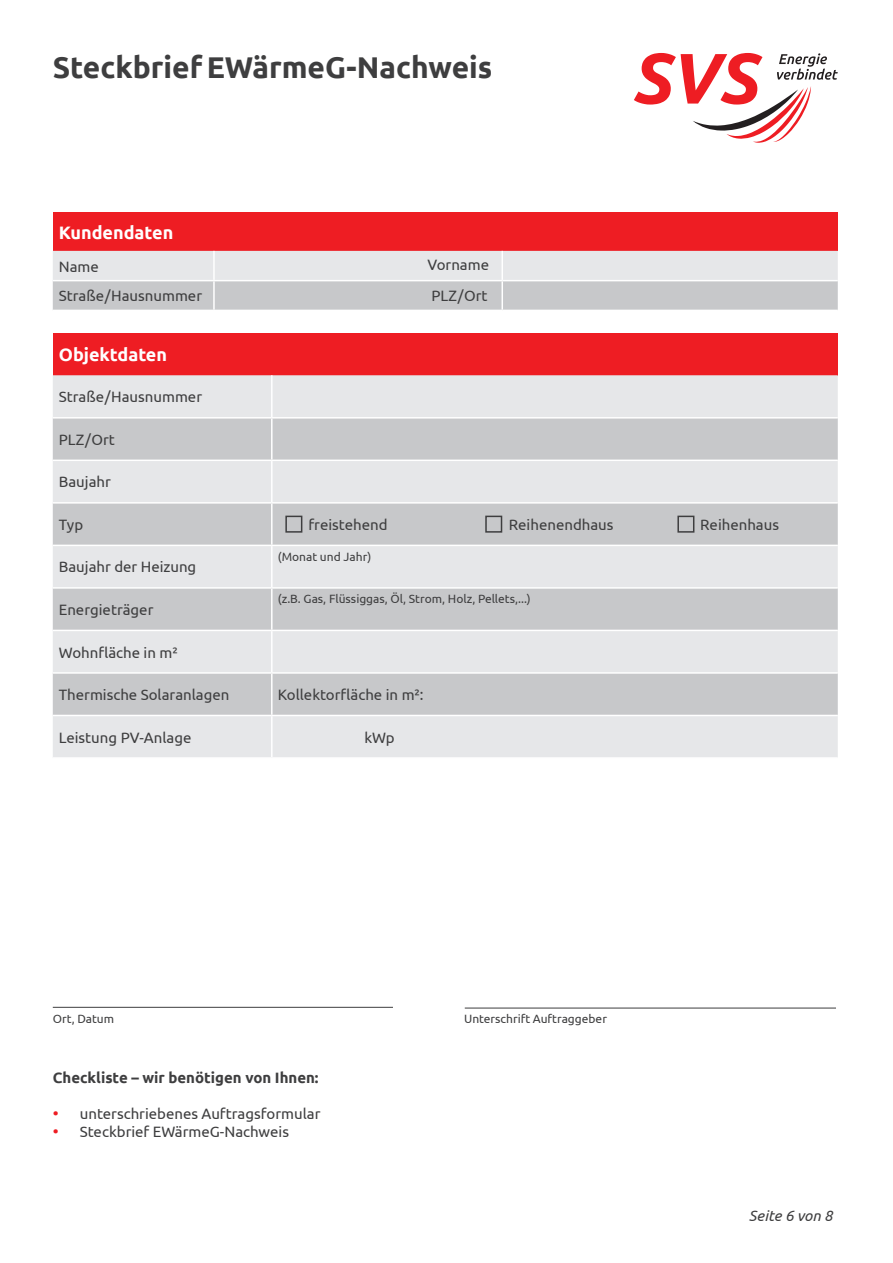
<style>
.page{position:relative;width:893px;height:1263px;background:#fff}
.page>*{position:absolute;margin:0;border:0;box-sizing:border-box;transform-origin:0 0}
.t1{font:700 30px "Ubuntu";color:#3e3e3f}
.t2{font:700 18px "Ubuntu";color:#fff}
.t3{font:15px "Ubuntu";color:#3e3e3f}
.t4{font:700 15px "Ubuntu";color:#3e3e3f}
.t5{font:italic 15px "Ubuntu";color:#3e3e3f}
.t6{font:12px "Ubuntu";color:#3e3e3f}
.s1{font-size:16.5px;color:#ee1d23}
</style>
<div class="page">
<svg style="left:634px;top:53px;width:204px;height:90px"></svg>
<div style="left:53px;top:213px;width:785px;height:38px;background:#ee1d23"></div>
<svg style="left:53px;top:251px;width:785px;height:59px;background:#d7d8da"></svg>
<hr style="left:213px;top:251px;width:2px;height:29px;background:#fff">
<hr style="left:501px;top:251px;width:2px;height:29px;background:#fff">
<hr style="left:213px;top:281px;width:2px;height:29px;background:#fff">
<hr style="left:501px;top:281px;width:2px;height:29px;background:#fff">
<hr style="left:53px;top:280px;width:161px;height:1px;background:#fff">
<hr style="left:214px;top:280px;width:288px;height:1px;background:#fff">
<hr style="left:502px;top:280px;width:336px;height:1px;background:#fff">
<div style="left:53px;top:333px;width:785px;height:42px;background:#ee1d23"></div>
<svg style="left:53px;top:375px;width:785px;height:382px;background:#d8d9db"></svg>
<hr style="left:53px;top:417px;width:219px;height:2px;background:#fff">
<hr style="left:272px;top:417px;width:566px;height:2px;background:#fff">
<hr style="left:53px;top:460px;width:219px;height:1px;background:#fff">
<hr style="left:272px;top:460px;width:566px;height:1px;background:#fff">
<hr style="left:53px;top:502px;width:219px;height:2px;background:#fff">
<hr style="left:272px;top:502px;width:566px;height:2px;background:#fff">
<hr style="left:53px;top:545px;width:219px;height:1px;background:#fff">
<hr style="left:272px;top:545px;width:566px;height:1px;background:#fff">
<hr style="left:53px;top:587px;width:219px;height:2px;background:#fff">
<hr style="left:272px;top:587px;width:566px;height:2px;background:#fff">
<hr style="left:53px;top:630px;width:219px;height:1px;background:#fff">
<hr style="left:272px;top:630px;width:566px;height:1px;background:#fff">
<hr style="left:53px;top:672px;width:219px;height:2px;background:#fff">
<hr style="left:272px;top:672px;width:566px;height:2px;background:#fff">
<hr style="left:53px;top:715px;width:219px;height:1px;background:#fff">
<hr style="left:272px;top:715px;width:566px;height:1px;background:#fff">
<hr style="left:271px;top:375px;width:2px;height:42px;background:#fff">
<hr style="left:271px;top:419px;width:2px;height:41px;background:#fff">
<hr style="left:271px;top:461px;width:2px;height:41px;background:#fff">
<hr style="left:271px;top:504px;width:2px;height:41px;background:#fff">
<hr style="left:271px;top:546px;width:2px;height:41px;background:#fff">
<hr style="left:271px;top:589px;width:2px;height:41px;background:#fff">
<hr style="left:271px;top:631px;width:2px;height:41px;background:#fff">
<hr style="left:271px;top:674px;width:2px;height:41px;background:#fff">
<hr style="left:271px;top:716px;width:2px;height:41px;background:#fff">
<div style="left:285px;top:516px;width:17px;height:17px;border:2px solid #3e3e3f"></div>
<div style="left:485px;top:516px;width:17px;height:17px;border:2px solid #3e3e3f"></div>
<div style="left:677px;top:516px;width:17px;height:17px;border:2px solid #3e3e3f"></div>
<hr style="left:53px;top:1007px;width:340px;height:1px;background:#3e3e3f">
<hr style="left:465px;top:1008px;width:371px;height:1px;background:#3e3e3f">
<h1 class="t1" style="left:53px;top:49px;width:441px">SteckbriefEWärmeG-Nachweis</h1>
<p class="t2" style="left:59px;top:221px;width:116px">Kundendaten</p>
<p class="t3" style="left:59px;top:257px;width:42px">Name</p>
<p class="t3" style="left:427px;top:255px;width:63px">Vorname</p>
<p class="t3" style="left:59px;top:287px;width:145px">Straße/Hausnummer</p>
<p class="t3" style="left:431px;top:287px;width:58px">PLZ/Ort</p>
<p class="t2" style="left:59px;top:344px;width:110px">Objektdaten</p>
<p class="t3" style="left:59px;top:388px;width:145px">Straße/Hausnummer</p>
<p class="t3" style="left:59px;top:430px;width:58px">PLZ/Ort</p>
<p class="t3" style="left:59px;top:473px;width:54px">Baujahr</p>
<p class="t3" style="left:59px;top:515px;width:26px">Typ</p>
<p class="t3" style="left:308px;top:515px;width:81px">freistehend</p>
<p class="t3" style="left:509px;top:515px;width:106px">Reihenendhaus</p>
<p class="t3" style="left:700px;top:515px;width:80px">Reihenhaus</p>
<p class="t3" style="left:59px;top:558px;width:139px">Baujahr der Heizung</p>
<p class="t6" style="left:278px;top:549px;width:95px">(Monat und Jahr)</p>
<p class="t3" style="left:59px;top:600px;width:96px">Energieträger</p>
<p class="t6" style="left:278px;top:592px;width:255px">(z.B. Gas, Flüssiggas, Öl, Strom, Holz, Pellets,...)</p>
<p class="t3" style="left:59px;top:643px;width:120px">Wohnfläche in m²</p>
<p class="t3" style="left:59px;top:686px;width:172px">Thermische Solaranlagen</p>
<p class="t3" style="left:278px;top:686px;width:147px">Kollektorfläche in m²:</p>
<p class="t3" style="left:59px;top:728px;width:134px">Leistung PV-Anlage</p>
<p class="t3" style="left:364px;top:728px;width:32px">kWp</p>
<p class="t6" style="left:53px;top:1012px;width:63px">Ort, Datum</p>
<p class="t6" style="left:464px;top:1012px;width:144px">Unterschrift Auftraggeber</p>
<p class="t4" style="left:53px;top:1069px;width:267px">Checkliste – wir benötigen von Ihnen:</p>
<p class="t3" style="left:53px;top:1105px;width:269px"><span class="s1">•</span> unterschriebenes Auftragsformular</p>
<p class="t3" style="left:53px;top:1123px;width:238px"><span class="s1">•</span> Steckbrief EWärmeG-Nachweis</p>
<p class="t5" style="left:749px;top:1206px;width:85px">Seite 6 von 8</p>
</div>
